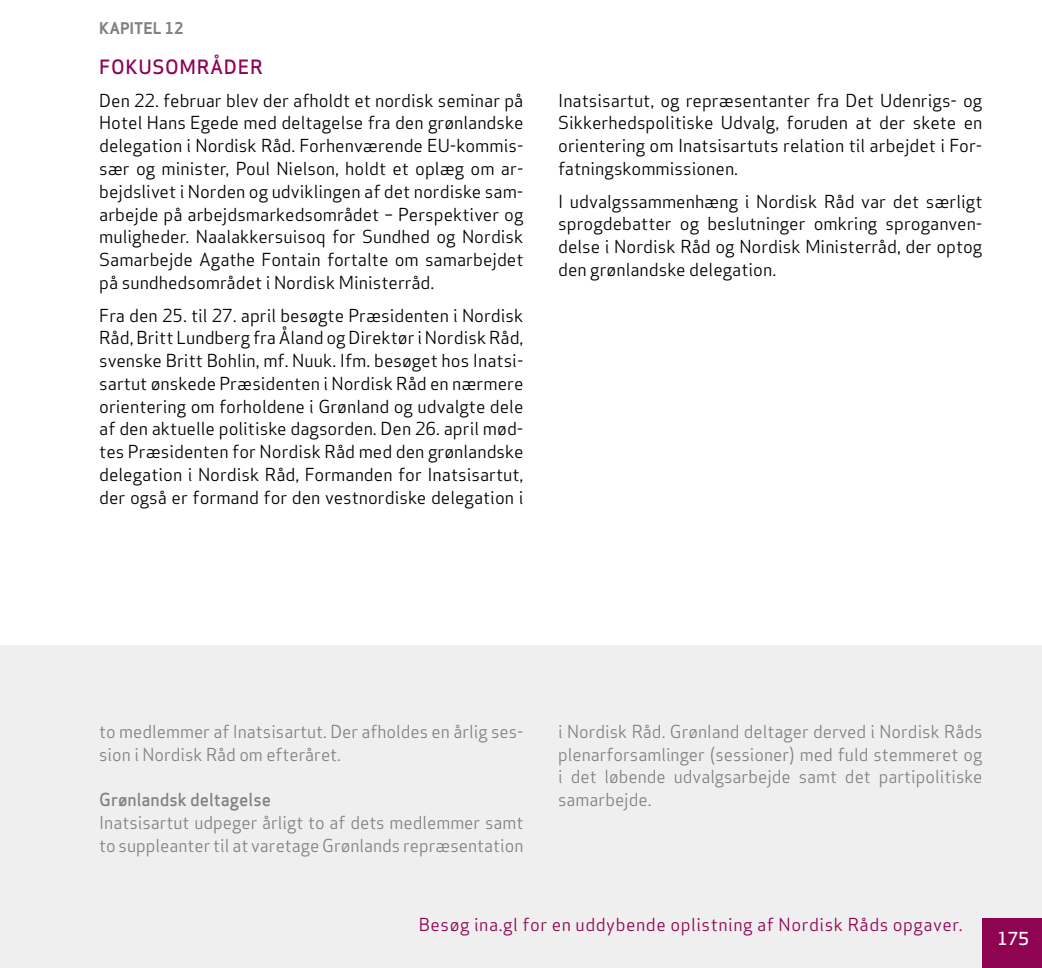
<style>
.page{position:relative;width:1042px;height:968px;background:#fff}
.page>*{position:absolute;margin:0;border:0;box-sizing:border-box;transform-origin:0 0}
.t1{font:500 19.25px "Apex Sans";letter-spacing:.03em;color:#8e0352}
.t2{font:17.5px/22.8px "Apex Sans";color:#000;text-align:justify}
.t3{font:17.5px/22.8px "Apex Sans";color:#808285}
.t4{font:17.5px "Apex Sans";letter-spacing:.03em;color:#8e0352}
.t5{font:500 17.5px "Apex Sans";color:#808285}
.t6{font:500 17.5px "Apex Sans";color:#fff}
.t7{font:700 15.75px "Apex Sans";color:#808285}
</style>
<div class="page">
<div style="left:0;top:645px;width:1042px;height:322px;background:#efeff0"></div>
<div style="left:982px;top:918px;width:60px;height:49px;background:#8e0352"></div>
<p class="t7" style="left:99px;top:18px;width:86px">KAPITEL 12</p>
<p class="t1" style="left:99px;top:50px;width:165px">FOKUSOMRÅDER</p>
<p class="t2" style="left:99px;top:87px;width:426px">Den 22. februar blev der afholdt et nordisk seminar på Hotel Hans Egede med deltagelse fra den grønlandske delegation i Nordisk Råd. Forhenværende EU-kommis&shy;sær og minister, Poul Nielson, holdt et oplæg om ar&shy;bejdslivet i Norden og udviklingen af det nordiske sam&shy;arbejde på arbejdsmarkedsområdet – Perspektiver og muligheder. Naalakkersuisoq for Sundhed og Nordisk Samarbejde Agathe Fontain fortalte om samarbejdet på sundhedsområdet i Nordisk Ministerråd.</p>
<p class="t2" style="left:99px;top:302px;width:426px">Fra den 25. til 27. april besøgte Præsidenten i Nordisk Råd, Britt Lundberg fra Åland og Direktør i Nordisk Råd, svenske Britt Bohlin, mf. Nuuk. Ifm. besøget hos Inatsi&shy;sartut ønskede Præsidenten i Nordisk Råd en nærmere orientering om forholdene i Grønland og udvalgte dele af den aktuelle politiske dagsorden. Den 26. april mød&shy;tes Præsidenten for Nordisk Råd med den grønlandske delegation i Nordisk Råd, Formanden for Inatsisartut, der også er formand for den vestnordiske delegation i</p>
<p class="t2" style="left:558px;top:87px;width:426px">Inatsisartut, og repræsentanter fra Det Udenrigs- og Sikkerhedspolitiske Udvalg, foruden at der skete en orientering om Inatsisartuts relation til arbejdet i For&shy;fatningskommissionen.</p>
<p class="t2" style="left:558px;top:188px;width:426px;text-align:left">I udvalgssammenhæng i Nordisk Råd var det særligt sprogdebatter og beslutninger omkring sproganven&shy;delse i Nordisk Råd og Nordisk Ministerråd, der optog den grønlandske delegation.</p>
<p class="t3" style="left:99px;top:718px;width:426px">to medlemmer af Inatsisartut. Der afholdes en årlig ses&shy;sion i Nordisk Råd om efteråret.</p>
<p class="t5" style="left:99px;top:784px;width:173px">Grønlandsk deltagelse</p>
<p class="t3" style="left:99px;top:809px;width:426px">Inatsisartut udpeger årligt to af dets medlemmer samt to suppleanter til at varetage Grønlands repræsentation</p>
<p class="t3" style="left:558px;top:718px;width:426px;text-align:justify">i Nordisk Råd. Grønland deltager derved i Nordisk Råds plenarforsamlinger (sessioner) med fuld stemmeret og i det løbende udvalgsarbejde samt det partipolitiske samarbejde.</p>
<p class="t4" style="left:419px;top:910px;width:545px">Besøg ina.gl for en uddybende oplistning af Nordisk Råds opgaver.</p>
<p class="t6" style="left:997px;top:923px;width:33px">175</p>
</div>
